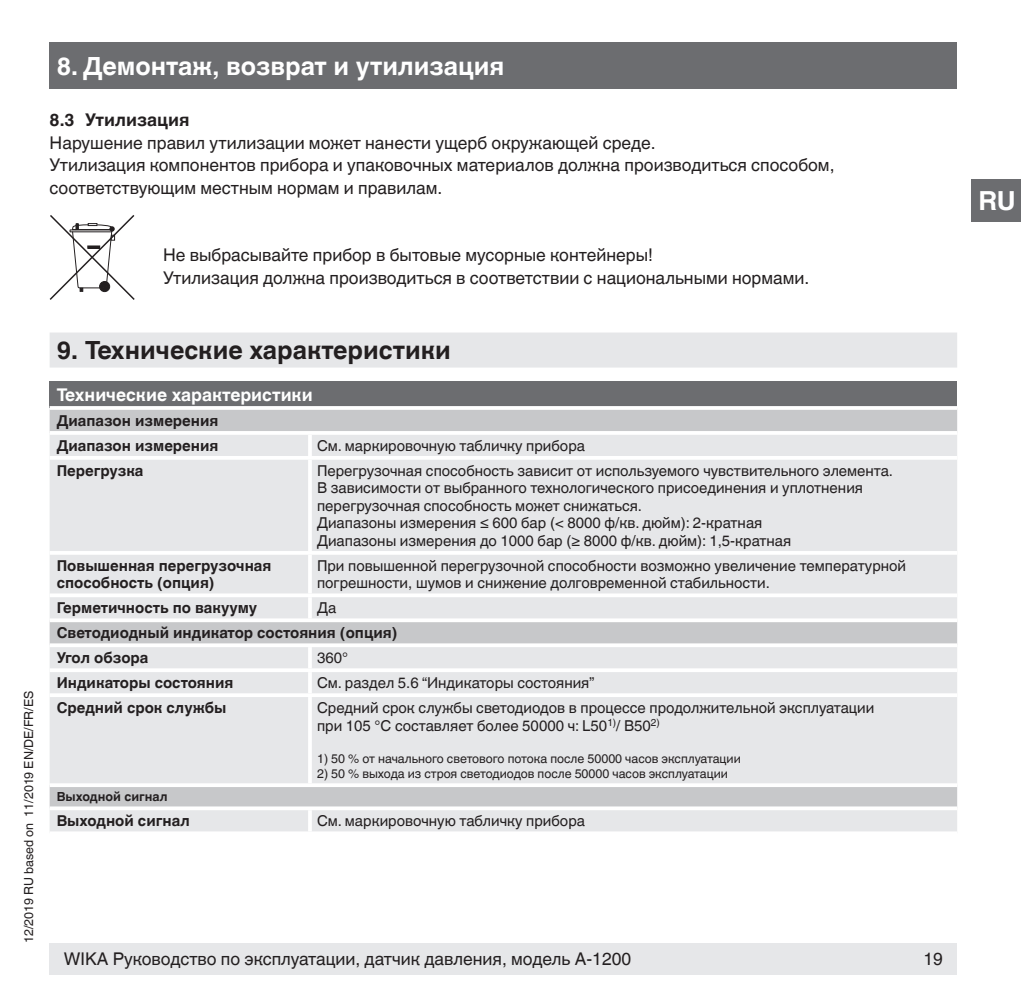
<style>
.page{position:relative;width:1021px;height:1007px;background:#fff}
.page>*{position:absolute;margin:0;border:0;box-sizing:border-box;transform-origin:0 0}
.t1{font:700 26.25px "Helvetica World";color:#fff}
.t2{font:700 25px "Helvetica World";color:#fff}
.t3{font:700 25px "Helvetica World";color:#231f20}
.t4{font:17.5px/22.5px "Helvetica World";color:#231f20}
.t5{font:700 17.5px "Helvetica World";color:#fff}
.t6{font:700 17.5px "Helvetica World";color:#231f20}
.t7{font:15px/17.5px "Helvetica World";color:#231f20}
.t8{font:700 15px/25px "Helvetica World";color:#231f20}
.t9{font:12.5px "Helvetica World";color:#231f20}
.t10{font:700 12.5px "Helvetica World";color:#231f20}
</style>
<div class="page">
<div style="left:50px;top:943px;width:907px;height:31px;background:#e6e7e9"></div>
<div style="left:50px;top:43px;width:907px;height:46px;background:#6c6d70"></div>
<div style="left:971px;top:179px;width:49px;height:43px;background:#6c6d70"></div>
<div style="left:50px;top:332px;width:907px;height:35px;background:#e6e7e9"></div>
<div style="left:50px;top:381px;width:907px;height:27px;background:#6c6d70"></div>
<div style="left:50px;top:410px;width:907px;height:21px;background:#c7c8ca"></div>
<svg style="left:50px;top:435px;width:907px;height:396px;background:#e2e3e5"></svg>
<hr style="left:50px;top:406px;width:260px;height:4px;background:#fff">
<hr style="left:310px;top:406px;width:647px;height:4px;background:#fff">
<hr style="left:308px;top:434px;width:4px;height:22px;background:#fff">
<hr style="left:50px;top:456px;width:260px;height:3px;background:#fff">
<hr style="left:310px;top:456px;width:647px;height:3px;background:#fff">
<hr style="left:308px;top:459px;width:4px;height:92px;background:#fff">
<hr style="left:50px;top:551px;width:260px;height:3px;background:#fff">
<hr style="left:310px;top:551px;width:647px;height:3px;background:#fff">
<hr style="left:308px;top:554px;width:4px;height:39px;background:#fff">
<hr style="left:50px;top:593px;width:260px;height:4px;background:#fff">
<hr style="left:310px;top:593px;width:647px;height:4px;background:#fff">
<hr style="left:308px;top:597px;width:4px;height:21px;background:#fff">
<hr style="left:50px;top:618px;width:260px;height:4px;background:#fff">
<hr style="left:310px;top:618px;width:647px;height:4px;background:#fff">
<svg style="left:50px;top:643px;width:260px;height:4px"></svg>
<svg style="left:310px;top:643px;width:647px;height:4px"></svg>
<hr style="left:308px;top:647px;width:4px;height:21px;background:#fff">
<hr style="left:50px;top:668px;width:260px;height:4px;background:#fff">
<hr style="left:310px;top:668px;width:647px;height:4px;background:#fff">
<hr style="left:308px;top:672px;width:4px;height:21px;background:#fff">
<hr style="left:50px;top:693px;width:260px;height:4px;background:#fff">
<hr style="left:310px;top:693px;width:647px;height:4px;background:#fff">
<hr style="left:308px;top:697px;width:4px;height:86px;background:#fff">
<hr style="left:50px;top:783px;width:260px;height:4px;background:#fff">
<hr style="left:310px;top:783px;width:647px;height:4px;background:#fff">
<svg style="left:50px;top:806px;width:260px;height:4px"></svg>
<svg style="left:310px;top:806px;width:647px;height:4px"></svg>
<hr style="left:308px;top:810px;width:4px;height:21px;background:#fff">
<svg style="left:50px;top:215px;width:85px;height:85px"></svg>
<h2 class="t2" style="left:57px;top:51px;width:449px">8. Демонтаж, возврат и утилизация</h2>
<p class="t6" style="left:50px;top:110px;width:141px">8.3 Утилизация</p>
<p class="t4" style="left:50px;top:131px;width:786px">Нарушение правил утилизации может нанести ущерб окружающей среде.<br>Утилизация компонентов прибора и упаковочных материалов должна производиться способом, соответствующим местным нормам и правилам.</p>
<p class="t4" style="left:163px;top:244px;width:648px">Не выбрасывайте прибор в бытовые мусорные контейнеры!<br>Утилизация должна производиться в соответствии с национальными нормами.</p>
<p class="t9" style="left:22px;top:943px;width:254px;rotate:-90deg">12/2019 RU based on 11/2019 EN/DE/FR/ES</p>
<h2 class="t3" style="left:57px;top:335px;width:395px">9. Технические характеристики</h2>
<p class="t5" style="left:57px;top:384px;width:257px">Технические характеристики</p>
<p class="t8" style="left:57px;top:408px;width:163px">Диапазон измерения<br>Диапазон измерения</p>
<p class="t7" style="left:317px;top:437px;width:269px">См. маркировочную табличку прибора</p>
<p class="t8" style="left:57px;top:458px;width:88px">Перегрузка</p>
<p class="t7" style="left:317px;top:461px;width:577px">Перегрузочная способность зависит от используемого чувствительного элемента.<br>В зависимости от выбранного технологического присоединения и уплотнения перегрузочная способность может снижаться.<br>Диапазоны измерения ≤ 600 бар (&lt; 8000 ф/кв. дюйм): 2-кратная<br>Диапазоны измерения до 1000 бар (≥ 8000 ф/кв. дюйм): 1,5-кратная</p>
<p class="t8" style="left:57px;top:556px;width:216px;line-height:17.5px">Повышенная перегрузочная способность (опция)</p>
<p class="t7" style="left:317px;top:556px;width:590px">При повышенной перегрузочной способности возможно увеличение температурной погрешности, шумов и снижение долговременной стабильности.</p>
<p class="t8" style="left:57px;top:595px;width:202px">Герметичность по вакууму</p>
<p class="t7" style="left:317px;top:599px;width:21px">Да</p>
<p class="t8" style="left:57px;top:620px;width:342px">Светодиодный индикатор состояния (опция)<br>Угол обзора</p>
<p class="t7" style="left:317px;top:649px;width:33px">360°</p>
<p class="t8" style="left:57px;top:670px;width:178px">Индикаторы состояния</p>
<p class="t7" style="left:317px;top:674px;width:279px">См. раздел 5.6 “Индикаторы состояния”</p>
<p class="t8" style="left:57px;top:695px;width:171px">Средний срок службы</p>
<p class="t7" style="left:317px;top:699px;width:559px">Средний срок службы светодиодов в процессе продолжительной эксплуатации при 105 °C составляет более 50000 ч: L50<sup>1)</sup>/ B50<sup>2)</sup></p>
<p class="t9" style="left:317px;top:751px;width:425px">1) 50 % от начального светового потока после 50000 часов эксплуатации</p>
<p class="t9" style="left:317px;top:766px;width:412px">2) 50 % выхода из строя светодиодов после 50000 часов эксплуатации</p>
<p class="t10" style="left:57px;top:789px;width:112px">Выходной сигнал</p>
<p class="t8" style="left:57px;top:808px;width:135px">Выходной сигнал</p>
<p class="t7" style="left:317px;top:812px;width:269px">См. маркировочную табличку прибора</p>
<p class="t4" style="left:64px;top:947px;width:569px">WIKA Руководство по эксплуатации, датчик давления, модель A-1200</p>
<p class="t4" style="left:923px;top:947px;width:21px">19</p>
<h1 class="t1" style="left:978px;top:186px;width:39px">RU</h1>
</div>
